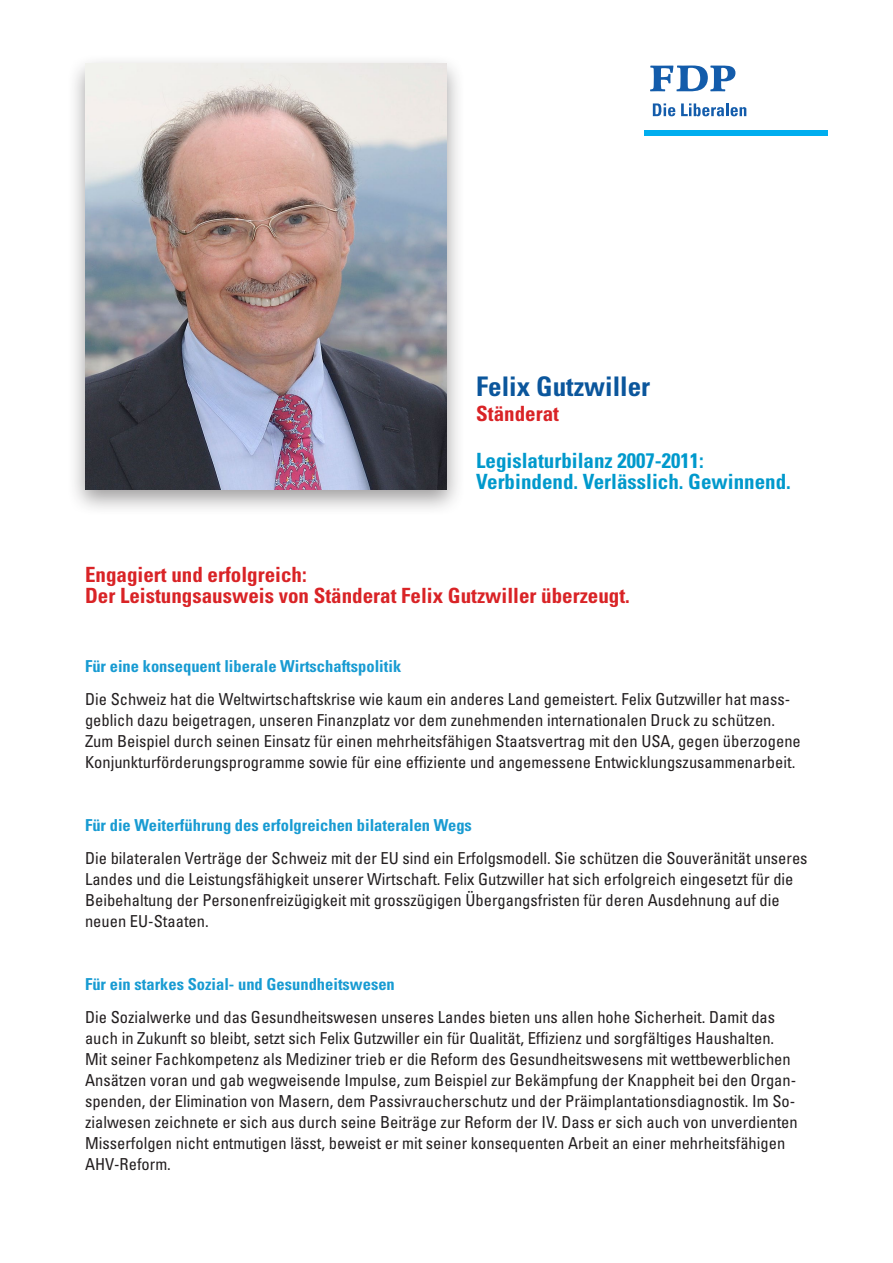
<style>
.page{position:relative;width:893px;height:1263px;background:#fff}
.page>*{position:absolute;margin:0;border:0;box-sizing:border-box;transform-origin:0 0}
.t1{font:700 condensed 27px "Univers";color:#0b569c}
.t2{font:700 condensed 21px/21px "Univers";color:#d92326}
.t3{font:700 condensed 21px/21px "Univers";color:#09c}
.t4{font:condensed 16.5px/21px "Univers";color:#231f20}
.t5{font:700 condensed 16.5px "Univers";color:#189bd2}
</style>
<div class="page">
<div style="left:65px;top:53px;width:399px;height:462px;background:#231f20;opacity:.44"></div>
<img style="left:85px;top:64px;width:361px;height:425px">
<div style="left:644px;top:130px;width:184px;height:6px;background:#00aeef"></div>
<svg style="left:653px;top:103px;width:22px;height:13px"></svg>
<svg style="left:681px;top:103px;width:65px;height:13px"></svg>
<svg style="left:650px;top:66px;width:85px;height:25px"></svg>
<h1 class="t1" style="left:476px;top:369px;width:176px">Felix Gutzwiller</h1>
<p class="t2" style="left:476px;top:403px;width:84px">Ständerat</p>
<p class="t3" style="left:476px;top:450px;width:316px">Legislaturbilanz 2007-2011:<br>Verbindend. Verlässlich. Gewinnend.</p>
<p class="t2" style="left:85px;top:564px;width:546px">Engagiert und erfolgreich:<br>Der Leistungsausweis von Ständerat Felix Gutzwiller überzeugt.</p>
<p class="t5" style="left:85px;top:656px;width:318px">Für eine konsequent liberale Wirtschaftspolitik</p>
<p class="t4" style="left:85px;top:689px;width:717px">Die Schweiz hat die Weltwirtschaftskrise wie kaum ein anderes Land gemeistert. Felix Gutzwiller hat mass&shy;geblich dazu beigetragen, unseren Finanzplatz vor dem zunehmenden internationalen Druck zu schützen.<br>Zum Beispiel durch seinen Einsatz für einen mehrheitsfähigen Staatsvertrag mit den USA, gegen überzogene Konjunkturförderungsprogramme sowie für eine effiziente und angemessene Entwicklungszusammenarbeit.</p>
<p class="t5" style="left:85px;top:815px;width:388px">Für die Weiterführung des erfolgreichen bilateralen Wegs</p>
<p class="t4" style="left:85px;top:848px;width:724px">Die bilateralen Verträge der Schweiz mit der EU sind ein Erfolgsmodell. Sie schützen die Souveränität unseres Landes und die Leistungsfähigkeit unserer Wirtschaft. Felix Gutzwiller hat sich erfolgreich eingesetzt für die Beibehaltung der Personenfreizügigkeit mit grosszügigen Übergangsfristen für deren Ausdehnung auf die neuen EU-Staaten.</p>
<p class="t5" style="left:85px;top:974px;width:311px">Für ein starkes Sozial- und Gesundheitswesen</p>
<p class="t4" style="left:85px;top:1007px;width:714px">Die Sozialwerke und das Gesundheitswesen unseres Landes bieten uns allen hohe Sicherheit. Damit das auch in Zukunft so bleibt, setzt sich Felix Gutzwiller ein für Qualität, Effizienz und sorgfältiges Haushalten.<br>Mit seiner Fachkompetenz als Mediziner trieb er die Reform des Gesundheitswesens mit wettbewerblichen Ansätzen voran und gab wegweisende Impulse, zum Beispiel zur Bekämpfung der Knappheit bei den Organ&shy;spenden, der Elimination von Masern, dem Passivraucherschutz und der Präimplantationsdiagnostik. Im So&shy;zialwesen zeichnete er sich aus durch seine Beiträge zur Reform der IV. Dass er sich auch von unverdienten Misserfolgen nicht entmutigen lässt, beweist er mit seiner konsequenten Arbeit an einer mehrheitsfähigen AHV-Reform.</p>
</div>
